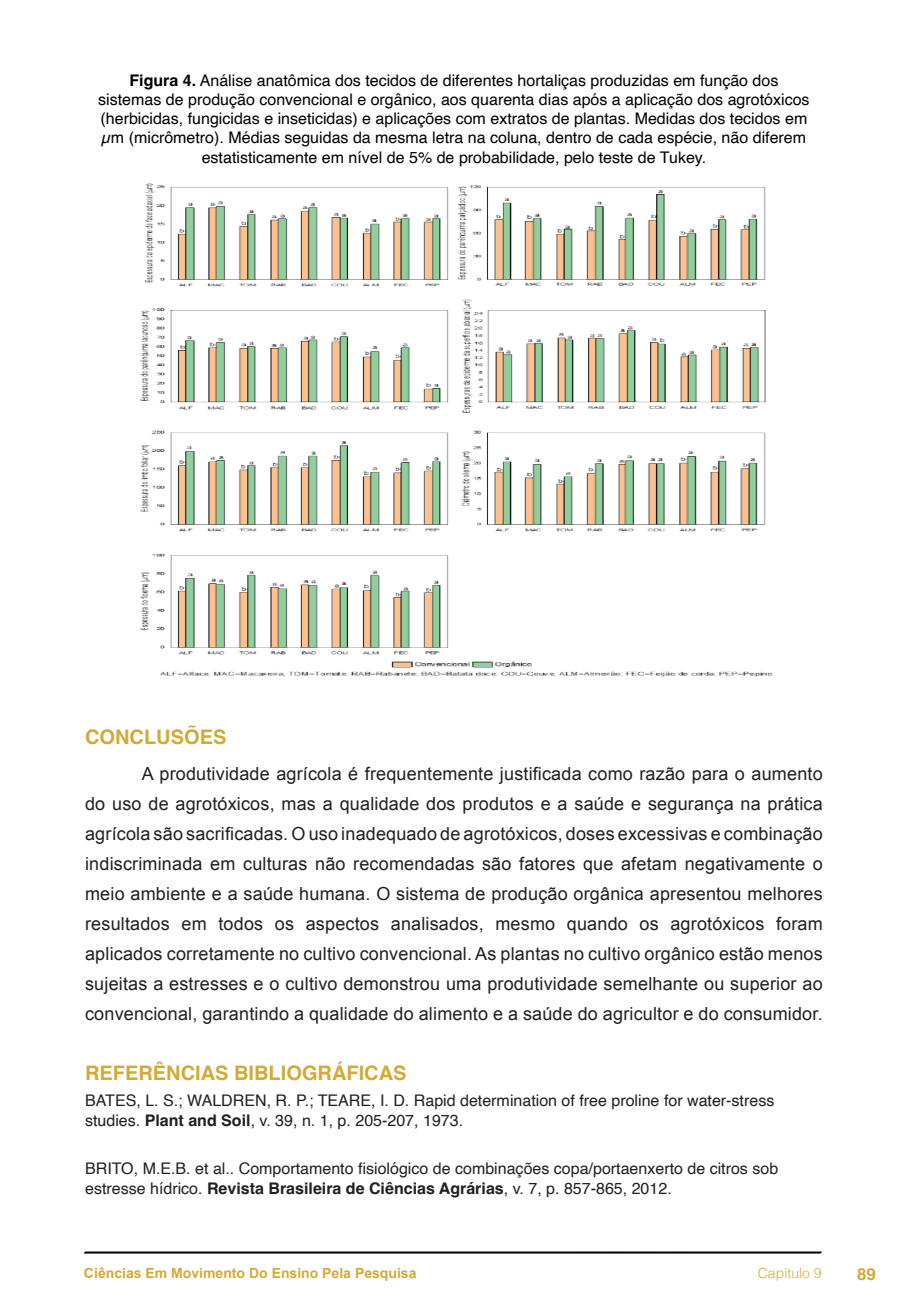
<style>
.page{position:relative;width:908px;height:1304px;background:#fff}
.page>*{position:absolute;margin:0;border:0;box-sizing:border-box;transform-origin:0 0}
.t1{font:700 20px "Helvetica";color:#d3aa38}
.t2{font:18px/30px "Arial";letter-spacing:.01em;color:#231f20;text-align:justify}
.t3{font:700 16.8px "Helvetica";color:#d3aa38}
.t4{font:16px/19.2px "Helvetica";color:#000;text-align:center}
.t5{font:16px/20px "Helvetica";color:#231f20}
.t6{font:700 14px "Arial";color:#d3aa38}
.t7{font:300 14px "Helvetica";color:#d3aa38}
.s1{font-weight:700}
</style>
<div class="page">
<svg style="left:84px;top:1251px;width:737px;height:3px;background:#515151"></svg>
<img style="left:140px;top:183px;width:633px;height:494px">
<p class="t4" style="left:98px;top:71px;width:712px"><span class="s1">Figura 4.</span> Análise anatômica dos tecidos de diferentes hortaliças produzidas em função dos sistemas de produção convencional e orgânico, aos quarenta dias após a aplicação dos agrotóxicos (herbicidas, fungicidas e inseticidas) e aplicações com extratos de plantas. Medidas dos tecidos em µm (micrômetro). Médias seguidas da mesma letra na coluna, dentro de cada espécie, não diferem estatisticamente em nível de 5% de probabilidade, pelo teste de Tukey.</p>
<p class="t1" style="left:85px;top:725px;width:143px">CONCLUSÕES</p>
<p class="t2" style="left:85px;top:759px;width:738px;text-indent:57px">A produtividade agrícola é frequentemente justificada como razão para o aumento do uso de agrotóxicos, mas a qualidade dos produtos e a saúde e segurança na prática agrícola são sacrificadas. O uso inadequado de agrotóxicos, doses excessivas e combinação indiscriminada em culturas não recomendadas são fatores que afetam negativamente o meio ambiente e a saúde humana. O sistema de produção orgânica apresentou melhores resultados em todos os aspectos analisados, mesmo quando os agrotóxicos foram aplicados corretamente no cultivo convencional. As plantas no cultivo orgânico estão menos sujeitas a estresses e o cultivo demonstrou uma produtividade semelhante ou superior ao convencional, garantindo a qualidade do alimento e a saúde do agricultor e do consumidor.</p>
<p class="t1" style="left:85px;top:1061px;width:323px">REFERÊNCIAS BIBLIOGRÁFICAS</p>
<p class="t5" style="left:85px;top:1091px;width:690px">BATES, L. S.; WALDREN, R. P.; TEARE, I. D. Rapid determination of free proline for water-stress studies. <span class="s1">Plant and Soil</span>, v. 39, n. 1, p. 205-207, 1973.</p>
<p class="t5" style="left:85px;top:1159px;width:694px">BRITO, M.E.B. et al.. Comportamento fisiológico de combinações copa/portaenxerto de citros sob estresse hídrico. <span class="s1">Revista Brasileira de Ciências Agrárias</span>, v. 7, p. 857-865, 2012.</p>
<p class="t6" style="left:84px;top:1264px;width:334px">Ciências Em Movimento Do Ensino Pela Pesquisa</p>
<p class="t7" style="left:757px;top:1261px;width:65px">Capítulo 9</p>
<p class="t3" style="left:856px;top:1264px;width:20px">89</p>
</div>
